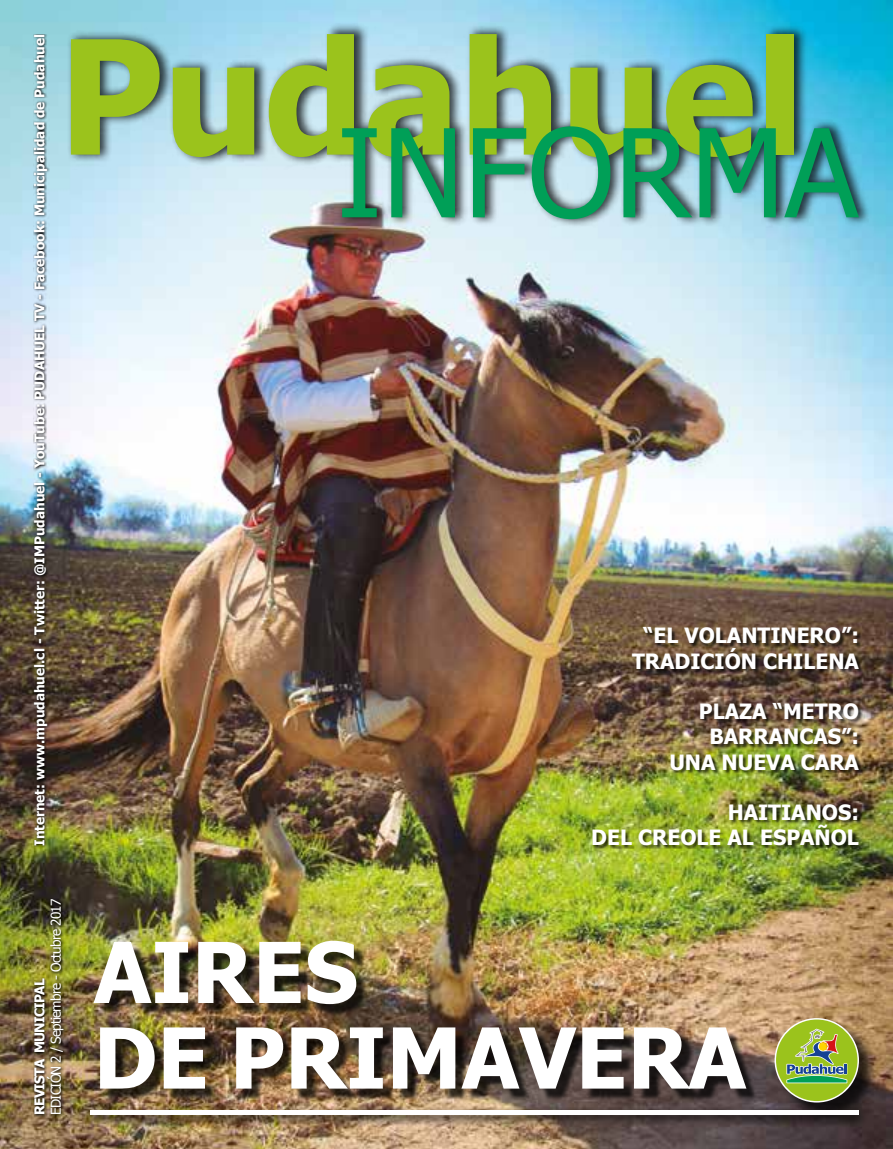
<style>
.page{position:relative;width:893px;height:1149px;background:#fff}
.page>*{position:absolute;margin:0;border:0;box-sizing:border-box;transform-origin:0 0}
.t1{font:700 158.55px "Tahoma";color:#9bc31c}
.t2{font:122.4px "Tahoma";color:#009f57}
.t3{font:700 84px/85.5px "Tahoma";color:#fff}
.t4{font:700 21px/25.2px "Tahoma";color:#fff;text-align:right}
.t5{font:700 13.5px "Tahoma";color:#fff}
.t6{font:13.5px "Tahoma";letter-spacing:-.05em;color:#fff}
.t7{font:700 13.5px "Tahoma";letter-spacing:-.05em;color:#fff}
</style>
<div class="page">
<img style="left:0;top:0;width:893px;height:1148px">
<img style="left:45px;top:898px;width:21px;height:219px">
<svg style="left:33px;top:976px;width:14px;height:141px;background:#514429"></svg>
<img style="left:33px;top:34px;width:17px;height:813px">
<div style="left:67px;top:23px;width:804px;height:204px;background:#000;opacity:.75"></div>
<div style="left:592px;top:628px;width:272px;height:220px;background:#000;opacity:.75"></div>
<div style="left:98px;top:944px;width:660px;height:156px;background:#000;opacity:.75"></div>
<div style="left:777px;top:1020px;width:101px;height:100px;background:#000;opacity:.75"></div>
<svg style="left:775px;top:1017px;width:84px;height:85px;background:#91a74d"></svg>
<img style="left:84px;top:1106px;width:784px;height:20px">
<hr style="left:90px;top:1110px;width:769px;height:4px;background:#fff">
<p class="t5" style="left:30px;top:845px;width:813px;rotate:-90deg">Internet: www.mpudahuel.cl - Twitter: @IMPudahuel - YouTube: PUDAHUEL TV - Facebook: Municipalidad de Pudahuel</p>
<h1 class="t1" style="left:59px;top:-14px;width:747px">Pudahuel</h1>
<h2 class="t2" style="left:337px;top:91px;width:523px">INFORMA</h2>
<h3 class="t4" style="left:632px;top:621px;width:228px;text-align:center">“EL VOLANTINERO”:<br>TRADICIÓN CHILENA</h3>
<h3 class="t4" style="left:669px;top:697px;width:191px">PLAZA “METRO<br>BARRANCAS”:<br>UNA NUEVA CARA</h3>
<h3 class="t4" style="left:591px;top:798px;width:269px">HAITIANOS:<br>DEL CREOLE AL ESPAÑOL</h3>
<p class="t6" style="left:47px;top:1114px;width:218px;rotate:-90deg">EDICIÓN 2 / Septiembre - Octubre 2017</p>
<p class="t7" style="left:30px;top:1114px;width:138px;rotate:-90deg">REVISTA MUNICIPAL</p>
<h3 class="t3" style="left:94px;top:924px;width:654px">AIRES<br>DE PRIMAVERA</h3>
</div>
